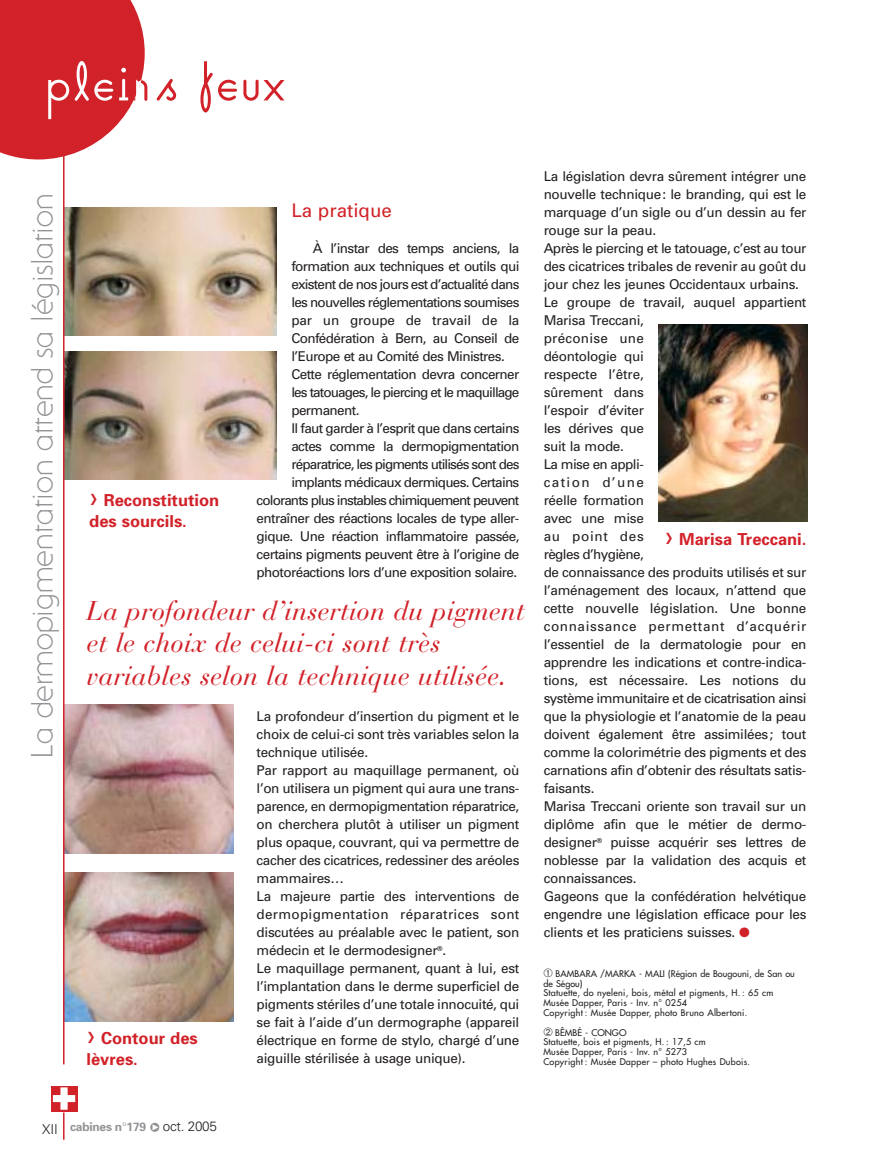
<style>
.page{position:relative;width:893px;height:1170px;background:#fff}
.page>*{position:absolute;margin:0;border:0;box-sizing:border-box;transform-origin:0 0}
.t1{font:300 60px "Suburban";letter-spacing:.01em;color:#fff}
.t2{font:300 30px "Serif Gothic";color:#939497}
.t3{font:italic 27px/32.5px "Bauer Bodoni";color:#d22229}
.t4{font:18.75px "Univers";color:#d22229}
.t5{font:700 16.5px/21px "Univers";color:#d22229}
.t6{font:13.5px/18px "Univers";letter-spacing:-.02em;color:#231f1f}
.t7{font:13.5px "Univers";letter-spacing:-.045em;color:#231f1f}
.t8{font:13.5px "Univers";letter-spacing:-.065em;color:#231f1f}
.t9{font:13.5px "Univers";letter-spacing:-.055em;color:#231f1f}
.t10{font:13.5px "Univers";letter-spacing:-.05em;color:#231f1f}
.t11{font:300 13.5px "Univers";letter-spacing:-.02em;color:#231f1f}
.t12{font:9px/9.8px "Futura";letter-spacing:.03em;color:#231f1f}
.s1{color:#d22229}
.s2{font-weight:700;font-size:12px;color:#939497}
</style>
<div class="page">
<hr style="left:63px;top:1112px;width:2px;height:27px;background:#d22229">
<svg style="left:150px;top:1122px;width:9px;height:9px"></svg>
<svg style="left:0;top:1px;width:147px;height:158px;background:#d73e44"></svg>
<svg style="left:51px;top:1086px;width:26px;height:25px"></svg>
<svg style="left:53px;top:1087px;width:22px;height:22px"></svg>
<img style="left:65px;top:208px;width:211px;height:127px">
<img style="left:65px;top:352px;width:211px;height:127px">
<img style="left:65px;top:704px;width:169px;height:149px">
<img style="left:65px;top:872px;width:169px;height:149px">
<hr style="left:63px;top:135px;width:2px;height:929px;background:#d22229">
<img style="left:659px;top:324px;width:149px;height:197px">
<h1 class="t1" style="left:44px;top:48px;width:243px">plein<span class="s1">s feux</span></h1>
<h2 class="t2" style="left:24px;top:757px;width:565px;rotate:-90deg">La dermopigmentation attend sa législation</h2>
<p class="t5" style="left:89px;top:489px;width:131px;text-indent:14px">Reconstitution des sourcils.</p>
<h3 class="t4" style="left:291px;top:198px;width:102px">La pratique</h3>
<p class="t7" style="left:313px;top:240px;width:208px">À l’instar des temps anciens, la</p>
<p class="t7" style="left:291px;top:258px;width:230px">formation aux techniques et outils qui</p>
<p class="t9" style="left:291px;top:276px;width:230px">existent de nos jours est d’actualité dans</p>
<p class="t9" style="left:291px;top:294px;width:230px">les nouvelles réglementations soumises</p>
<p class="t6" style="left:291px;top:311px;width:230px">par un groupe de travail de la</p>
<p class="t7" style="left:291px;top:330px;width:229px">Confédération à Bern, au Conseil de</p>
<p class="t7" style="left:291px;top:348px;width:215px">l’Europe et au Comité des Ministres.</p>
<p class="t7" style="left:291px;top:366px;width:229px">Cette réglementation devra concerner</p>
<p class="t8" style="left:291px;top:384px;width:229px">les tatouages, le piercing et le maquillage</p>
<p class="t7" style="left:291px;top:402px;width:70px">permanent.</p>
<p class="t10" style="left:291px;top:420px;width:230px">Il faut garder à l’esprit que dans certains</p>
<p class="t7" style="left:291px;top:438px;width:229px">actes comme la dermopigmentation</p>
<p class="t8" style="left:291px;top:456px;width:230px">réparatrice, les pigments utilisés sont des</p>
<p class="t10" style="left:291px;top:474px;width:229px">implants médicaux dermiques. Certains</p>
<p class="t8" style="left:257px;top:492px;width:264px">colorants plus instables chimiquement peuvent</p>
<p class="t7" style="left:257px;top:510px;width:264px">entraîner des réactions locales de type aller-</p>
<p class="t7" style="left:257px;top:528px;width:264px">gique. Une réaction inflammatoire passée,</p>
<p class="t7" style="left:257px;top:546px;width:264px">certains pigments peuvent être à l’origine de</p>
<p class="t7" style="left:257px;top:564px;width:262px">photoréactions lors d’une exposition solaire.</p>
<h3 class="t3" style="left:87px;top:594px;width:440px">La profondeur d’insertion du pigment et le choix de celui-ci sont très variables selon la technique utilisée.</h3>
<p class="t5" style="left:87px;top:1027px;width:113px;text-indent:14px">Contour des lèvres.</p>
<p class="t6" style="left:257px;top:707px;width:264px">La profondeur d’insertion du pigment et le choix de celui-ci sont très variables selon la technique utilisée.<br>Par rapport au maquillage permanent, où l’on utilisera un pigment qui aura une trans&shy;parence, en dermopigmentation réparatrice, on cherchera plutôt à utiliser un pigment plus opaque, couvrant, qui va permettre de cacher des cicatrices, redessiner des aréoles mammaires…<br>La majeure partie des interventions de dermopigmentation réparatrices sont discutées au préalable avec le patient, son médecin et le dermodesigner<sup>®</sup>.<br>Le maquillage permanent, quant à lui, est l’implantation dans le derme superficiel de pigments stériles d’une totale innocuité, qui se fait à l’aide d’un dermographe (appareil électrique en forme de stylo, chargé d’une aiguille stérilisée à usage unique).</p>
<p class="t6" style="left:544px;top:167px;width:264px">La législation devra sûrement intégrer une nouvelle technique: le branding, qui est le marquage d’un sigle ou d’un dessin au fer rouge sur la peau.<br>Après le piercing et le tatouage, c’est au tour des cicatrices tribales de revenir au goût du jour chez les jeunes Occidentaux urbains.<br>Le groupe de travail, auquel appartient<br>Marisa Treccani,<br>préconise une<br>déontologie qui<br>respecte l’être,<br>sûrement dans<br>l’espoir d’éviter<br>les dérives que<br>suit la mode.<br>La mise en appli-<br>cation d’une<br>réelle formation<br>avec une mise<br>au point des<br>règles d’hygiène,<br>de connaissance des produits utilisés et sur l’aménagement des locaux, n’attend que cette nouvelle législation. Une bonne connaissance permettant d’acquérir l’essentiel de la dermatologie pour en apprendre les indications et contre-indica&shy;tions, est nécessaire. Les notions du système immunitaire et de cicatrisation ainsi que la physiologie et l’anatomie de la peau doivent également être assimilées; tout comme la colorimétrie des pigments et des carnations afin d’obtenir des résultats satis&shy;faisants.<br>Marisa Treccani oriente son travail sur un diplôme afin que le métier de dermo&shy;designer<sup>®</sup> puisse acquérir ses lettres de noblesse par la validation des acquis et connaissances.<br>Gageons que la confédération helvétique engendre une législation efficace pour les clients et les praticiens suisses. <span class="s1">●</span></p>
<p class="t5" style="left:679px;top:528px;width:129px">Marisa Treccani.</p>
<p class="t12" style="left:543px;top:968px;width:253px">➀ BAMBARA /MARKA - MALI (Région de Bougouni, de San ou de Ségou)<br>Statuette, do nyeleni, bois, métal et pigments, H. : 65 cm Musée Dapper, Paris - Inv. n° 0254<br>Copyright : Musée Dapper, photo Bruno Albertoni.</p>
<p class="t12" style="left:543px;top:1027px;width:208px">➁ BÊMBÉ - CONGO<br>Statuette, bois et pigments, H. : 17,5 cm<br>Musée Dapper, Paris - Inv. n° 5273<br>Copyright : Musée Dapper – photo Hughes Dubois.</p>
<p class="t11" style="left:42px;top:1118px;width:176px">XII <span class="s2">cabines n 179</span> oct. 2005</p>
</div>
